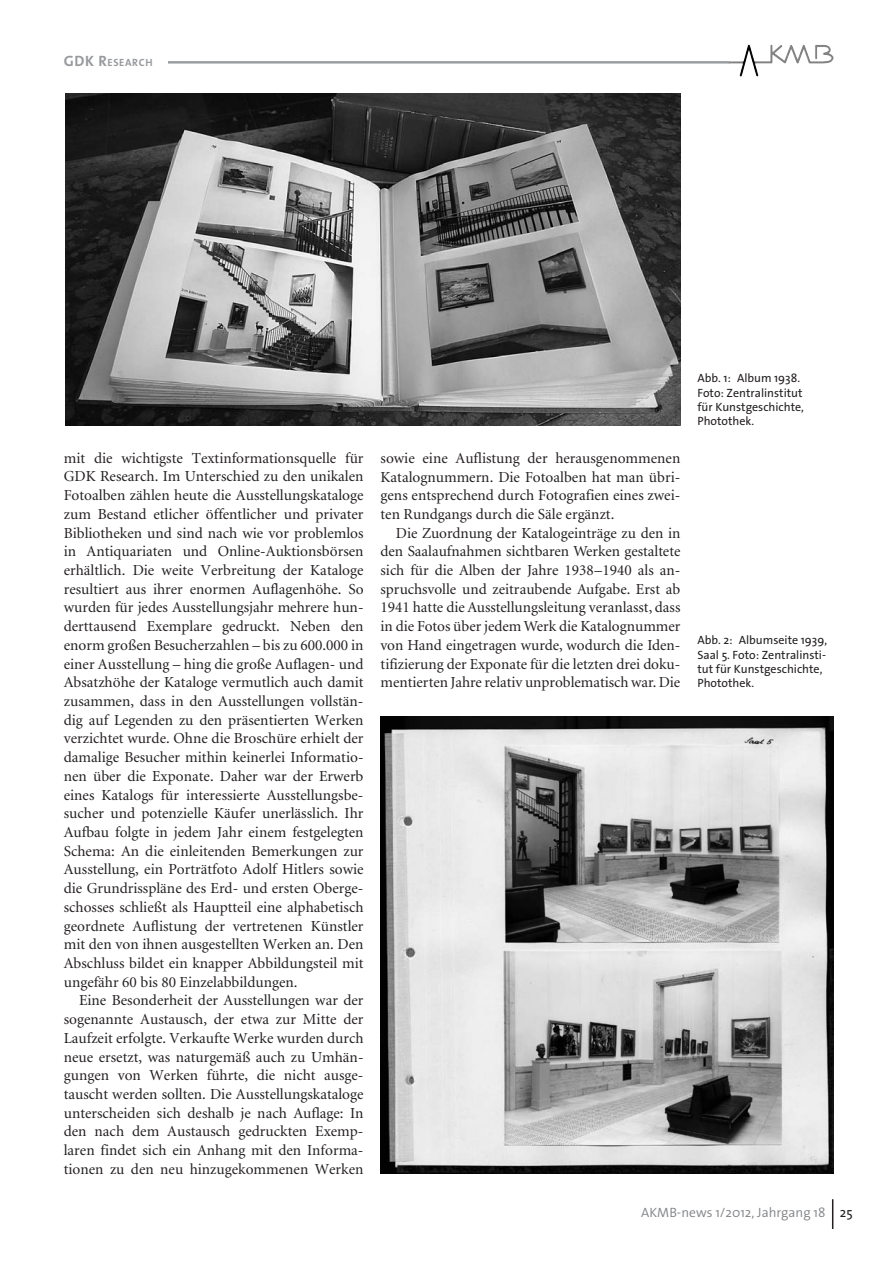
<style>
.page{position:relative;width:893px;height:1263px;background:#fff}
.page>*{position:absolute;margin:0;border:0;box-sizing:border-box;transform-origin:0 0}
.t1{font:15.3px/18.8px "Minion";color:#231f20;text-align:justify}
.t2{font:700 15px "The Sans B7";color:#989a9d}
.t3{font:300 13.5px "The Sans B4";color:#808285}
.t4{font:12px/14.2px "The Sans B5 Plain";color:#231f20}
.t5{font:700 10.5px "The Sans B7";letter-spacing:.055em;color:#989a9d}
.s1{font-size:15px}
.s2{font-family:"The Mix"}
.s3{font-family:"The Mix";font-weight:400;color:#231f20}
</style>
<div class="page">
<img style="left:730px;top:44px;width:103px;height:32px">
<hr style="left:64px;top:61px;width:666px;height:3px;background:#989a9d">
<hr style="left:832px;top:1199px;width:1px;height:30px;background:#231f20">
<div style="left:64px;top:52px;width:104px;height:17px;background:#fff"></div>
<img style="left:65px;top:94px;width:615px;height:331px">
<img style="left:381px;top:716px;width:452px;height:458px">
<p class="t2" style="left:64px;top:53px;width:11px">GDK</p>
<p class="t5" style="left:99px;top:57px;width:56px"><span class="s1">R</span>ESEARCH</p>
<p class="t1" style="left:64px;top:449px;width:301px;text-align:left">mit die wichtigste Textinformationsquelle für GDK Research. Im Unterschied zu den unikalen Fotoalben zählen heute die Ausstellungskataloge zum Bestand etlicher öffentlicher und privater Bibliotheken und sind nach wie vor problemlos in Antiquariaten und Online-Auktionsbörsen erhältlich. Die weite Verbreitung der Kataloge resultiert aus ihrer enormen Auflagenhöhe. So wurden für jedes Ausstellungsjahr mehrere hun&shy;derttausend Exemplare gedruckt. Neben den enorm großen Besucherzahlen – bis zu 600.000 in einer Ausstellung – hing die große Auflagen- und Absatzhöhe der Kataloge vermutlich auch damit zusammen, dass in den Ausstellungen vollstän&shy;dig auf Legenden zu den präsentierten Werken verzichtet wurde. Ohne die Broschüre erhielt der damalige Besucher mithin keinerlei Informatio&shy;nen über die Exponate. Daher war der Erwerb eines Katalogs für interessierte Ausstellungsbe&shy;sucher und potenzielle Käufer unerlässlich. Ihr Aufbau folgte in jedem Jahr einem festgelegten Schema: An die einleitenden Bemerkungen zur Ausstellung, ein Porträtfoto Adolf Hitlers sowie die Grundrisspläne des Erd- und ersten Oberge&shy;schosses schließt als Hauptteil eine alphabetisch geordnete Auflistung der vertretenen Künstler mit den von ihnen ausgestellten Werken an. Den Abschluss bildet ein knapper Abbildungsteil mit ungefähr 60 bis 80 Einzelabbildungen.</p>
<p class="t1" style="left:64px;top:992px;width:301px;text-indent:15px">Eine Besonderheit der Ausstellungen war der sogenannte Austausch, der etwa zur Mitte der Laufzeit erfolgte. Verkaufte Werke wurden durch neue ersetzt, was naturgemäß auch zu Umhän&shy;gungen von Werken führte, die nicht ausge&shy;tauscht werden sollten. Die Ausstellungskataloge unterscheiden sich deshalb je nach Auflage: In den nach dem Austausch gedruckten Exemp&shy;laren findet sich ein Anhang mit den Informa&shy;tionen zu den neu hinzugekommenen Werken</p>
<p class="t1" style="left:381px;top:449px;width:301px">sowie eine Auflistung der herausgenommenen Katalognummern. Die Fotoalben hat man übri&shy;gens entsprechend durch Fotografien eines zwei&shy;ten Rundgangs durch die Säle ergänzt.</p>
<p class="t1" style="left:381px;top:524px;width:301px;text-indent:15px">Die Zuordnung der Katalogeinträge zu den in den Saalaufnahmen sichtbaren Werken gestaltete sich für die Alben der Jahre 1938–1940 als an&shy;spruchsvolle und zeitraubende Aufgabe. Erst ab 1941 hatte die Ausstellungsleitung veranlasst, dass in die Fotos über jedem Werk die Katalognummer von Hand eingetragen wurde, wodurch die Iden&shy;tifizierung der Exponate für die letzten drei doku&shy;mentierten Jahre relativ unproblematisch war. Die</p>
<p class="t4" style="left:697px;top:372px;width:108px">Abb. <span class="s2">1</span>: Album <span class="s2">1938</span>.<br>Foto: Zentralinstitut für Kunstgeschichte,<br>Photothek.</p>
<p class="t4" style="left:697px;top:634px;width:131px">Abb. <span class="s2">2</span>: Albumseite <span class="s2">1939</span>,<br>Saal <span class="s2">5</span>. Foto: Zentralinsti&shy;tut für Kunstgeschichte,<br>Photothek.</p>
<p class="t3" style="left:641px;top:1205px;width:213px">AKMB-news <span class="s2">1/2012</span>, Jahrgang <span class="s2">18</span> <span class="s3">25</span></p>
</div>
